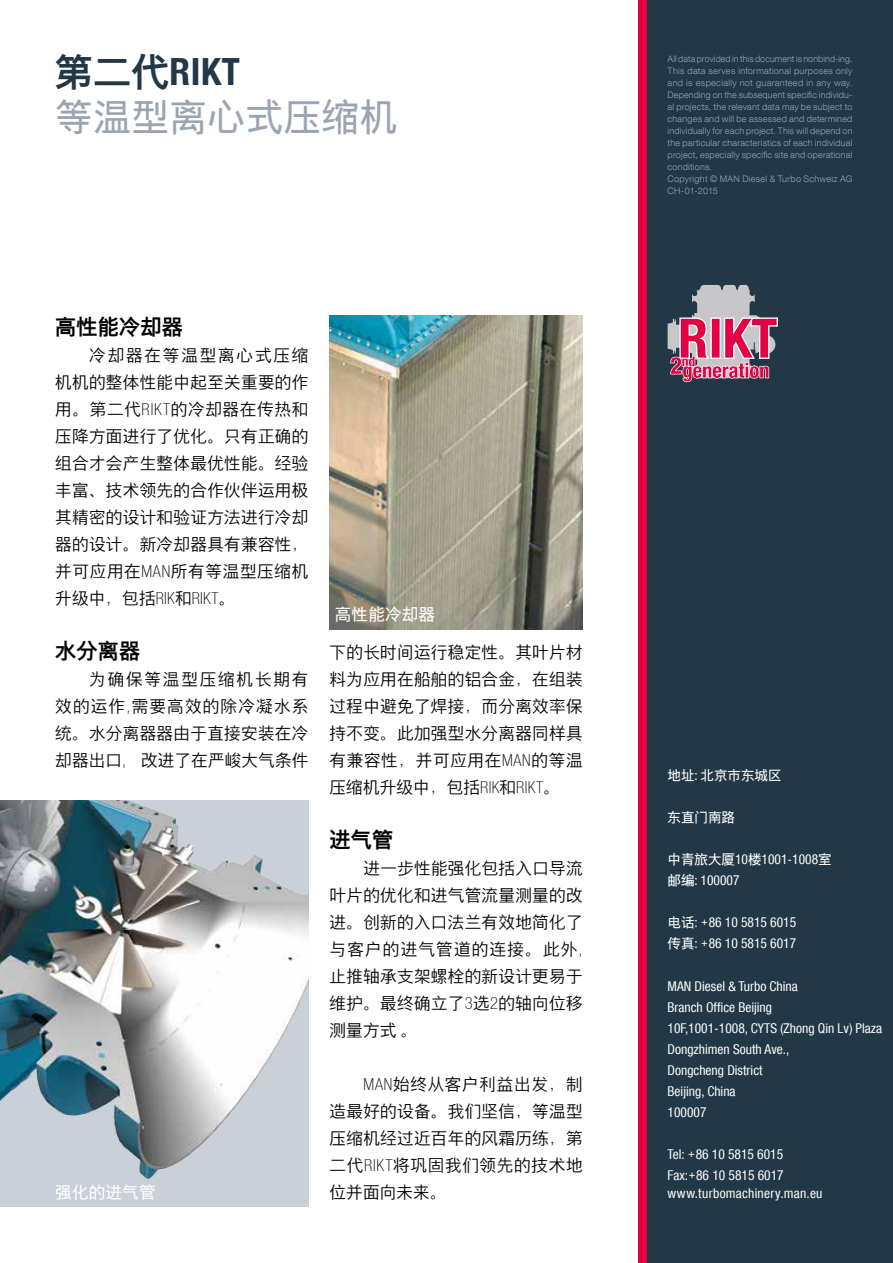
<style>
.page{position:relative;width:893px;height:1263px;background:#fff}
.page>*{position:absolute;margin:0;border:0;box-sizing:border-box;transform-origin:0 0}
.t1{font:37.5px "Man Global Condensed";letter-spacing:.015em;color:#9ba5b2}
.t2{font:700 37.5px "Man Global Condensed";letter-spacing:.015em;color:#223847}
.t3{font:700 21px "Man Global Condensed";letter-spacing:.015em;color:#000}
.t4{font:300 16.5px/27px "Man Global Condensed";letter-spacing:.025em;color:#000;text-align:justify}
.t5{font:16.5px "Man Global Condensed";letter-spacing:.015em;color:#fff}
.t6{font:13.5px/21px "Man Global Condensed";color:#fff}
.t7{font:13.5px "Man Global Condensed";letter-spacing:.02em;color:#fff}
.t8{font:300 9px/12px "MAN Helvetica Neue 45";letter-spacing:.025em;color:#9ba5b2}
</style>
<div class="page">
<div style="left:646px;top:0;width:247px;height:1263px;background:#223847"></div>
<div style="left:638px;top:0;width:8px;height:1263px;background:#e40044"></div>
<img style="left:0;top:800px;width:308px;height:407px">
<img style="left:330px;top:316px;width:253px;height:313px">
<svg style="left:668px;top:285px;width:110px;height:97px"></svg>
<h1 class="t2" style="left:55px;top:50px;width:186px">第二代RIKT</h1>
<h1 class="t1" style="left:55px;top:95px;width:344px">等温型离心式压缩机</h1>
<p class="t3" style="left:55px;top:314px;width:129px">高性能冷却器</p>
<p class="t4" style="left:55px;top:342px;width:255px;text-indent:34px">冷却器在等温型离心式压缩机机的整体性能中起至关重要的作用。第二代RIKT的冷却器在传热和压降方面进行了优化。只有正确的组合才会产生整体最优性能。经验丰富、技术领先的合作伙伴运用极其精密的设计和验证方法进行冷却器的设计。新冷却器具有兼容性，并可应用在MAN所有等温型压缩机升级中，包括RIK和RIKT。</p>
<p class="t3" style="left:55px;top:638px;width:86px">水分离器</p>
<p class="t4" style="left:55px;top:666px;width:255px;text-indent:34px">为确保等温型压缩机长期有效的运作,需要高效的除冷凝水系统。水分离器器由于直接安装在冷却器出口, 改进了在严峻大气条件</p>
<p class="t5" style="left:335px;top:605px;width:102px">高性能冷却器</p>
<p class="t4" style="left:330px;top:639px;width:255px">下的长时间运行稳定性。其叶片材料为应用在船舶的铝合金，在组装过程中避免了焊接，而分离效率保持不变。此加强型水分离器同样具有兼容性，并可应用在MAN的等温压缩机升级中，包括RIK和RIKT。</p>
<p class="t3" style="left:330px;top:827px;width:65px">进气管</p>
<p class="t4" style="left:330px;top:855px;width:255px;text-indent:34px">进一步性能强化包括入口导流叶片的优化和进气管流量测量的改进。创新的入口法兰有效地简化了与客户的进气管道的连接。此外,止推轴承支架螺栓的新设计更易于维护。最终确立了3选2的轴向位移测量方式 。</p>
<p class="t4" style="left:330px;top:1071px;width:255px;text-indent:34px">MAN始终从客户利益出发，制造最好的设备。我们坚信，等温型压缩机经过近百年的风霜历练，第二代RIKT将巩固我们领先的技术地</p>
<p class="t5" style="left:55px;top:1182px;width:102px">强化的进气管</p>
<p class="t4" style="left:330px;top:1179px;width:118px">位并面向未来。</p>
<p class="t8" style="left:668px;top:52px;width:186px">All data provided in this document is nonbind-ing.<br>This data serves informational purposes only and is especially not guaranteed in any way.<br>Depending on the subsequent specific individu&shy;al projects, the relevant data may be subject to changes and will be assessed and determined individually for each project. This will depend on the particular characteristics of each individual project, especially specific site and operational conditions.<br>Copyright © MAN Diesel &amp; Turbo Schweiz AG CH-01-2015</p>
<p class="t6" style="left:668px;top:765px;width:115px">地址: 北京市东城区</p>
<p class="t6" style="left:668px;top:807px;width:69px">东直门南路</p>
<p class="t6" style="left:668px;top:849px;width:166px">中青旅大厦10楼1001-1008室邮编: 100007</p>
<p class="t6" style="left:668px;top:912px;width:130px">电话: +86 10 5815 6015传真: +86 10 5815 6017</p>
<p class="t6" style="left:668px;top:975px;width:216px">MAN Diesel &amp; Turbo China<br>Branch Office Beijing<br>10F,1001-1008, CYTS (Zhong Qin Lv) Plaza<br>Dongzhimen South Ave.,<br>Dongcheng District<br>Beijing, China<br>100007</p>
<p class="t6" style="left:668px;top:1144px;width:118px">Tel: +86 10 5815 6015<br>Fax:+86 10 5815 6017</p>
<p class="t7" style="left:668px;top:1185px;width:156px">www.turbomachinery.man.eu</p>
</div>
